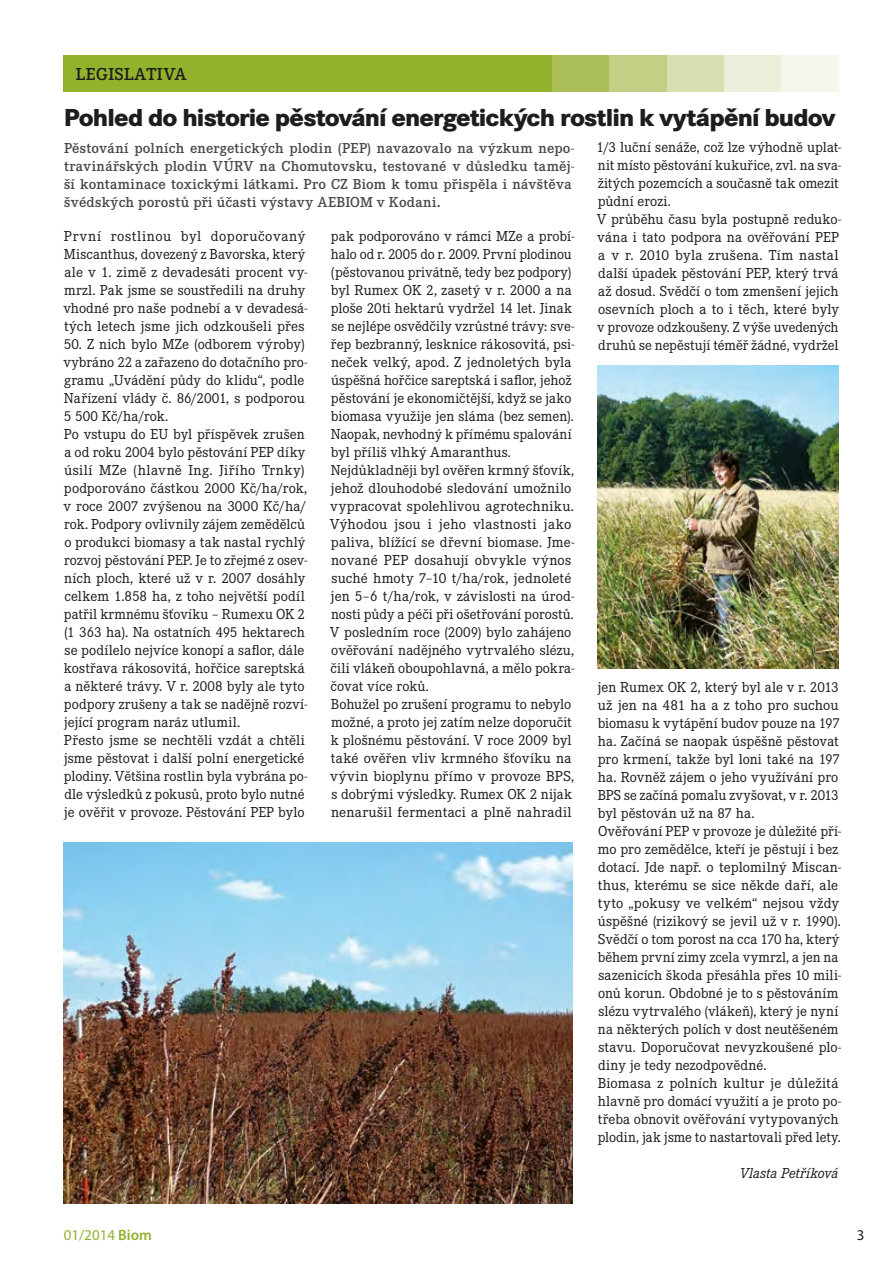
<style>
.page{position:relative;width:893px;height:1263px;background:#fff}
.page>*{position:absolute;margin:0;border:0;box-sizing:border-box;transform-origin:0 0}
.t1{font:800 25.5px "Corporate STOT";letter-spacing:-.035em;color:#1d1d1b}
.t2{font:600 18px "Corporate ETOT";letter-spacing:.035em;color:#1d1d1b}
.t3{font:15px/18px "Corporate ETOT";letter-spacing:.005em;color:#1d1d1b}
.t4{font:600 15px/18px "Corporate ETOT";letter-spacing:.02em;color:#4a4a49}
.t5{font:italic 15px "Corporate ETOT";color:#1d1d1b}
.t6{font:15px "Myriad Pro";color:#92b12c}
.t7{font:15px "Myriad Pro";color:#1d1d1b}
.s1{font-weight:600}
</style>
<div class="page">
<div style="left:64px;top:55px;width:492px;height:37px;background:#92b12c"></div>
<div style="left:552px;top:55px;width:58px;height:37px;background:#abbf58"></div>
<div style="left:609px;top:55px;width:58px;height:37px;background:#c2cf85"></div>
<div style="left:667px;top:55px;width:58px;height:37px;background:#d7dfb0"></div>
<div style="left:724px;top:55px;width:58px;height:37px;background:#ebefd9"></div>
<div style="left:781px;top:55px;width:58px;height:37px;background:#f5f7ed"></div>
<img style="left:64px;top:842px;width:508px;height:361px">
<img style="left:598px;top:365px;width:241px;height:303px">
<p class="t2" style="left:76px;top:64px;width:112px">LEGISLATIVA</p>
<h1 class="t1" style="left:64px;top:102px;width:773px">Pohled do historie pěstování energetických rostlin k vytápění budov</h1>
<p class="t4" style="left:64px;top:139px;width:512px">Pěstování polních energetických plodin (PEP) navazovalo na výzkum nepo&shy;travinářských plodin VÚRV na Chomutovsku, testované v důsledku taměj&shy;ší kontaminace toxickými látkami. Pro CZ Biom k tomu přispěla i návštěva švédských porostů při účasti výstavy AEBIOM v Kodani.</p>
<p class="t3" style="left:63px;top:227px;width:245px">První rostlinou byl doporučovaný Miscanthus, dovezený z Bavorska, který ale v 1. zimě z devadesáti procent vy&shy;mrzl. Pak jsme se soustředili na druhy vhodné pro naše podnebí a v devadesá&shy;tých letech jsme jich odzkoušeli přes</p>
<p class="t3" style="left:63px;top:335px;width:245px">50. Z nich bylo MZe (odborem výroby) vybráno 22 a zařazeno do dotačního pro&shy;gramu „Uvádění půdy do klidu“, podle Nařízení vlády č. 86/2001, s podporou 5 500 Kč/ha/rok.<br>Po vstupu do EU byl příspěvek zrušen a od roku 2004 bylo pěstování PEP díky úsilí MZe (hlavně Ing. Jiřího Trnky) podporováno částkou 2000 Kč/ha/rok, v roce 2007 zvýšenou na 3000 Kč/ha/ rok. Podpory ovlivnily zájem zemědělců o produkci biomasy a tak nastal rychlý rozvoj pěstování PEP. Je to zřejmé z osev&shy;ních ploch, které už v r. 2007 dosáhly celkem 1.858 ha, z toho největší podíl patřil krmnému šťovíku – Rumexu OK 2 (1 363 ha). Na ostatních 495 hektarech se podílelo nejvíce konopí a saflor, dále kostřava rákosovitá, hořčice sareptská a některé trávy. V r. 2008 byly ale tyto podpory zrušeny a tak se nadějně rozví&shy;jející program naráz utlumil.<br>Přesto jsme se nechtěli vzdát a chtěli jsme pěstovat i další polní energetické plodiny. Většina rostlin byla vybrána po&shy;dle výsledků z pokusů, proto bylo nutné je ověřit v provoze. Pěstování PEP bylo</p>
<p class="t3" style="left:596px;top:138px;width:246px">1/3 luční senáže, což lze výhodně uplat&shy;nit místo pěstování kukuřice, zvl. na sva&shy;žitých pozemcích a současně tak omezit půdní erozi.<br>V průběhu času byla postupně reduko&shy;vána i tato podpora na ověřování PEP a v r. 2010 byla zrušena. Tím nastal další úpadek pěstování PEP, který trvá až dosud. Svědčí o tom zmenšení jejich osevních ploch a to i těch, které byly v provoze odzkoušeny. Z výše uvedených druhů se nepěstují téměř žádné, vydržel</p>
<p class="t3" style="left:330px;top:227px;width:246px">pak podporováno v rámci MZe a probí&shy;halo od r. 2005 do r. 2009. První plodinou (pěstovanou privátně, tedy bez podpory) byl Rumex OK 2, zasetý v r. 2000 a na ploše 20ti hektarů vydržel 14 let. Jinak se nejlépe osvědčily vzrůstné trávy: sve&shy;řep bezbranný, lesknice rákosovitá, psi&shy;neček velký, apod. Z jednoletých byla úspěšná hořčice sareptská i saflor, jehož pěstování je ekonomičtější, když se jako biomasa využije jen sláma (bez semen).<br>Naopak, nevhodný k přímému spalování byl příliš vlhký Amaranthus.<br>Nejdůkladněji byl ověřen krmný šťovík, jehož dlouhodobé sledování umožnilo vypracovat spolehlivou agrotechniku.<br>Výhodou jsou i jeho vlastnosti jako paliva, blížící se dřevní biomase. Jme&shy;nované PEP dosahují obvykle výnos suché hmoty 7–10 t/ha/rok, jednoleté jen 5–6 t/ha/rok, v závislosti na úrod&shy;nosti půdy a péči při ošetřování porostů.<br>V posledním roce (2009) bylo zahájeno ověřování nadějného vytrvalého slézu, čili vlákeň oboupohlavná, a mělo pokra&shy;čovat více roků.<br>Bohužel po zrušení programu to nebylo možné, a proto jej zatím nelze doporučit k plošnému pěstování. V roce 2009 byl také ověřen vliv krmného šťovíku na vývin bioplynu přímo v provoze BPS, s dobrými výsledky. Rumex OK 2 nijak nenarušil fermentaci a plně nahradil</p>
<p class="t3" style="left:597px;top:678px;width:245px">jen Rumex OK 2, který byl ale v r. 2013 už jen na 481 ha a z toho pro suchou biomasu k vytápění budov pouze na 197 ha. Začíná se naopak úspěšně pěstovat pro krmení, takže byl loni také na 197 ha. Rovněž zájem o jeho využívání pro BPS se začíná pomalu zvyšovat, v r. 2013 byl pěstován už na 87 ha.<br>Ověřování PEP v provoze je důležité pří&shy;mo pro zemědělce, kteří je pěstují i bez dotací. Jde např. o teplomilný Miscan&shy;thus, kterému se sice někde daří, ale tyto „pokusy ve velkém“ nejsou vždy úspěšné (rizikový se jevil už v r. 1990).<br>Svědčí o tom porost na cca 170 ha, který během první zimy zcela vymrzl, a jen na sazenicích škoda přesáhla přes 10 mili&shy;onů korun. Obdobné je to s pěstováním slézu vytrvalého (vlákeň), který je nyní na některých polích v dost neutěšeném stavu. Doporučovat nevyzkoušené plo&shy;diny je tedy nezodpovědné.<br>Biomasa z polních kultur je důležitá hlavně pro domácí využití a je proto po&shy;třeba obnovit ověřování vytypovaných plodin, jak jsme to nastartovali před lety.</p>
<p class="t5" style="left:740px;top:1165px;width:100px">Vlasta Petříková</p>
<p class="t6" style="left:64px;top:1225px;width:90px">01/2014 <span class="s1">Biom</span></p>
<p class="t7" style="left:857px;top:1225px;width:9px">3</p>
</div>
